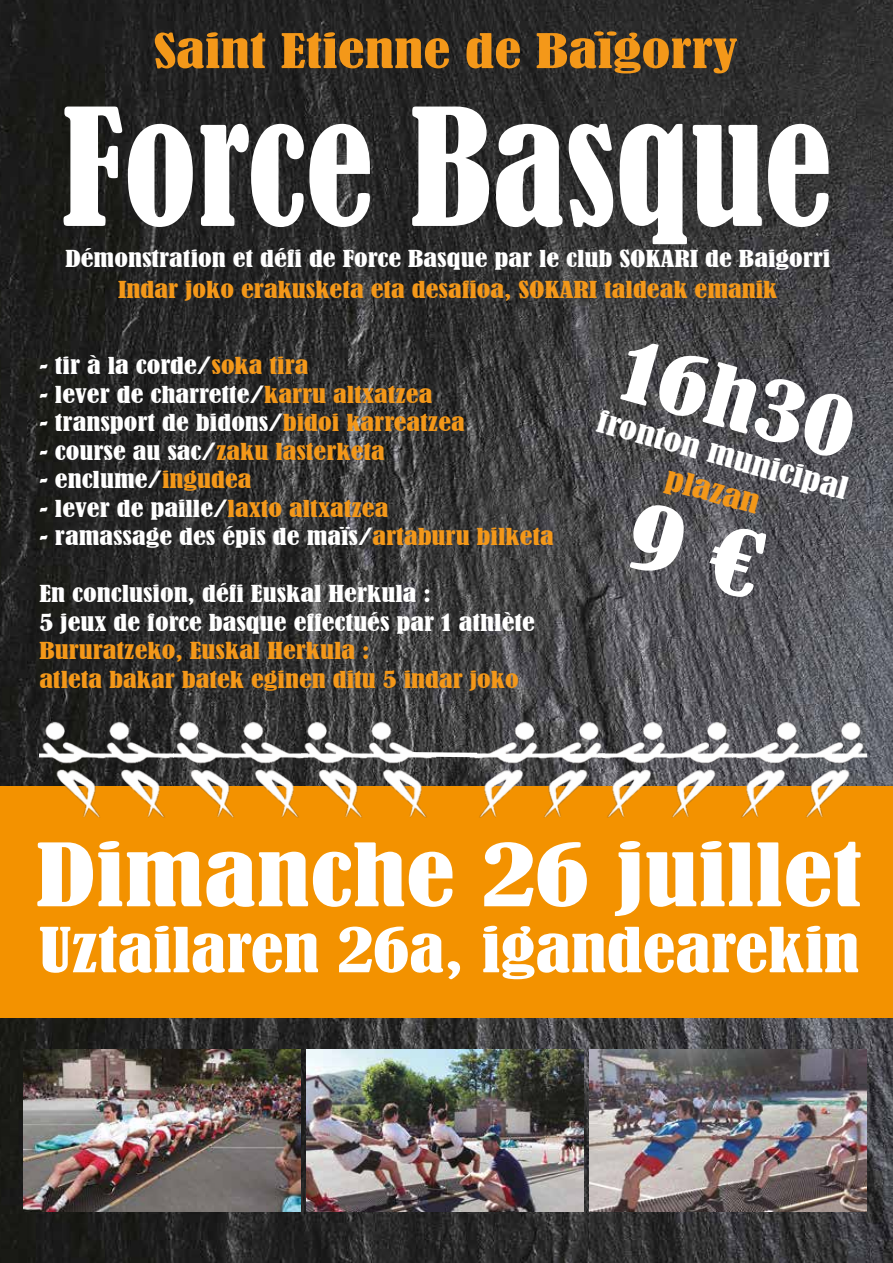
<style>
.page{position:relative;width:893px;height:1263px;background:#fff}
.page>*{position:absolute;margin:0;border:0;box-sizing:border-box;transform-origin:0 0}
.t1{font:condensed 151.5px "Bernard";color:#fff}
.t2{font:condensed 81px "Bernard";color:#fff;scale:1.35 1}
.t3{font:condensed 78.6px "Bernard";color:#fff;scale:1.3 1}
.t4{font:condensed 57.75px "Bernard";color:#fff;scale:1.27 1}
.t5{font:condensed 44.4px "Bernard";color:#f49819;scale:1.35 1}
.t6{font:condensed 28.95px "Bernard";color:#fff;scale:1.3 1}
.t7{font:condensed 28.95px "Bernard";color:#f49819;scale:1.3 1}
.t8{font:condensed 21.9px/28.5px "Bernard";color:#fff;scale:1.3 1}
.t9{font:condensed 21.9px/28.5px "Bernard";color:#f49819;scale:1.3 1}
.s1{color:#f49819}
.s2{color:#fff}
</style>
<div class="page">
<img style="left:0;top:0;width:893px;height:1263px">
<div style="left:0;top:786px;width:893px;height:231px;background:#f39200"></div>
<img style="left:590px;top:1049px;width:276px;height:162px">
<img style="left:24px;top:1049px;width:276px;height:162px">
<img style="left:307px;top:1049px;width:276px;height:162px">
<img style="left:39px;top:695px;width:263px;height:123px">
<img style="left:302px;top:695px;width:134px;height:123px">
<img style="left:604px;top:695px;width:263px;height:123px">
<img style="left:471px;top:695px;width:133px;height:123px">
<svg style="left:408px;top:750px;width:74px;height:9px"></svg>
<svg style="left:624px;top:500px;width:144px;height:100px;background:#56565b"></svg>
<h3 class="t5" style="left:154px;top:25px;width:434px">Saint Etienne de Baïgorry</h3>
<h1 class="t1" style="left:63px;top:80px;width:771px">Force Basque</h1>
<p class="t8" style="left:65px;top:244px;width:590px">Démonstration et défi de Force Basque par le club SOKARI de Baigorri</p>
<p class="t9" style="left:118px;top:276px;width:509px">Indar joko erakusketa eta desafioa, SOKARI taldeak emanik</p>
<p class="t8" style="left:39px;top:352px;width:208px">- tir à la corde/<span class="s1">soka tira</span></p>
<p class="t8" style="left:39px;top:380px;width:304px">- lever de charrette/<span class="s1">karru altxatzea</span></p>
<p class="t8" style="left:39px;top:409px;width:329px">- transport de bidons/<span class="s1">bidoi karreatzea</span></p>
<p class="t9" style="left:39px;top:437px;width:267px"><span class="s2">- course au sac/</span>zaku lasterketa</p>
<p class="t8" style="left:39px;top:466px;width:165px">- enclume/<span class="s1">ingudea</span></p>
<p class="t8" style="left:39px;top:495px;width:270px">- lever de paille/<span class="s1">laxto altxatzea</span></p>
<p class="t8" style="left:39px;top:523px;width:397px">- ramassage des épis de maïs/<span class="s1">artaburu bilketa</span></p>
<p class="t8" style="left:39px;top:580px;width:383px">En conclusion, défi Euskal Herkula :<br>5 jeux de force basque effectués par 1 athlète</p>
<p class="t9" style="left:39px;top:637px;width:370px">Bururatzeko, Euskal Herkula :<br>atleta bakar batek eginen ditu 5 indar joko</p>
<h3 class="t3" style="left:634px;top:325px;width:185px;rotate:15deg">16h30</h3>
<h3 class="t6" style="left:602px;top:405px;width:201px;rotate:15deg">fronton municipal</h3>
<h3 class="t7" style="left:670px;top:462px;width:75px;rotate:15deg">plazan</h3>
<h2 class="t2" style="left:36px;top:828px;width:613px">Dimanche 26 juillet</h2>
<h3 class="t4" style="left:39px;top:916px;width:647px">Uztailaren 26a, igandearekin</h3>
</div>
